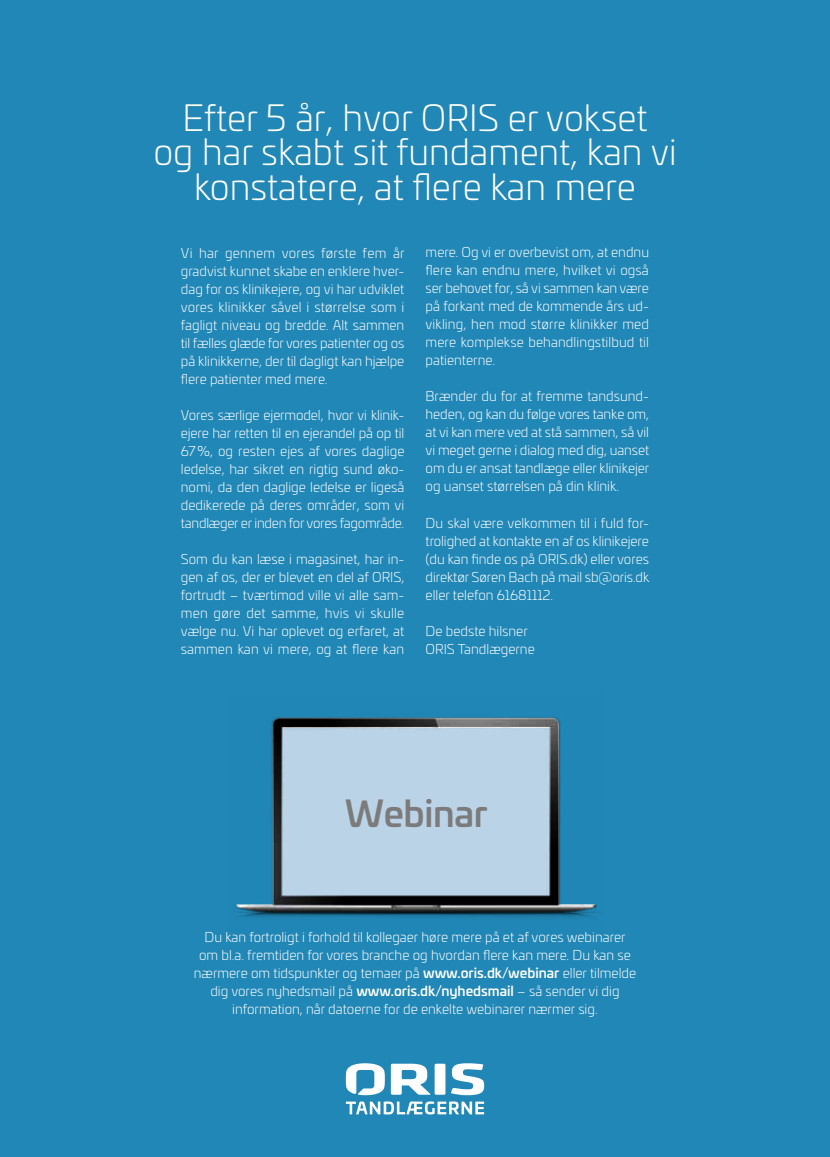
<style>
.page{position:relative;width:830px;height:1157px;background:#fff}
.page>*{position:absolute;margin:0;border:0;box-sizing:border-box;transform-origin:0 0}
.t1{font:300 36px/34.5px "Univia Pro";color:#fff;text-align:center}
.t2{font:500 36px "Univia Pro";letter-spacing:-.01em;color:#7c7b7b}
.t3{font:300 13.5px/18px "Univia Pro";color:#fff;text-align:justify}
.s1{font-weight:500}
</style>
<div class="page">
<div style="left:0;top:0;width:829px;height:1157px;background:#2187b6"></div>
<svg style="left:451px;top:1063px;width:33px;height:32px"></svg>
<div style="left:434px;top:1063px;width:11px;height:31px;background:#fff;border-radius:2px"></div>
<svg style="left:390px;top:1063px;width:40px;height:31px"></svg>
<svg style="left:345px;top:1063px;width:39px;height:32px"></svg>
<svg style="left:346px;top:1101px;width:138px;height:13px"></svg>
<img style="left:235px;top:717px;width:362px;height:201px">
<div style="left:282px;top:728px;width:267px;height:168px;background:#bed6e9"></div>
<h1 class="t1" style="left:153px;top:99px;width:524px">Efter 5 år, hvor ORIS er vokset<br>og har skabt sit fundament, kan vi konstatere, at flere kan mere</h1>
<p class="t3" style="left:181px;top:243px;width:225px">Vi har gennem vores første fem år gradvist kunnet skabe en enklere hver&shy;dag for os klinikejere, og vi har udviklet vores klinikker såvel i størrelse som i fagligt niveau og bredde. Alt sammen til fælles glæde for vores patienter og os på klinikkerne, der til dagligt kan hjælpe flere patienter med mere.</p>
<p class="t3" style="left:181px;top:405px;width:225px;text-align:left">Vores særlige ejermodel, hvor vi klinik&shy;ejere har retten til en ejerandel på op til 67%, og resten ejes af vores daglige ledelse, har sikret en rigtig sund øko&shy;nomi, da den daglige ledelse er ligeså dedikerede på deres områder, som vi tandlæger er inden for vores fagområde.</p>
<p class="t3" style="left:181px;top:549px;width:225px">Som du kan læse i magasinet, har in&shy;gen af os, der er blevet en del af ORIS, fortrudt – tværtimod ville vi alle sam&shy;men gøre det samme, hvis vi skulle vælge nu. Vi har oplevet og erfaret, at sammen kan vi mere, og at flere kan</p>
<p class="t3" style="left:425px;top:243px;width:225px">mere. Og vi er overbevist om, at endnu flere kan endnu mere, hvilket vi også ser behovet for, så vi sammen kan være på forkant med de kommende års ud&shy;vikling, hen mod større klinikker med mere komplekse behandlingstilbud til patienterne.</p>
<p class="t3" style="left:425px;top:387px;width:225px">Brænder du for at fremme tandsund&shy;heden, og kan du følge vores tanke om, at vi kan mere ved at stå sammen, så vil vi meget gerne i dialog med dig, uanset om du er ansat tandlæge eller klinikejer og uanset størrelsen på din klinik.</p>
<p class="t3" style="left:425px;top:513px;width:225px">Du skal være velkommen til i fuld for&shy;trolighed at kontakte en af os klinikejere (du kan finde os på ORIS.dk) eller vores direktør Søren Bach på mail sb@oris.dk eller telefon 61681112.</p>
<p class="t3" style="left:425px;top:621px;width:111px">De bedste hilsner<br>ORIS Tandlægerne</p>
<h1 class="t2" style="left:344px;top:785px;width:144px">Webinar</h1>
<p class="t3" style="left:194px;top:927px;width:443px;text-align:center">Du kan fortroligt i forhold til kollegaer høre mere på et af vores webinarer om bl.a. fremtiden for vores branche og hvordan flere kan mere. Du kan se nærmere om tidspunkter og temaer på <span class="s1">www.oris.dk/webinar</span> eller tilmelde dig vores nyhedsmail på <span class="s1">www.oris.dk/nyhedsmail</span> – så sender vi dig information, når datoerne for de enkelte webinarer nærmer sig.</p>
</div>
